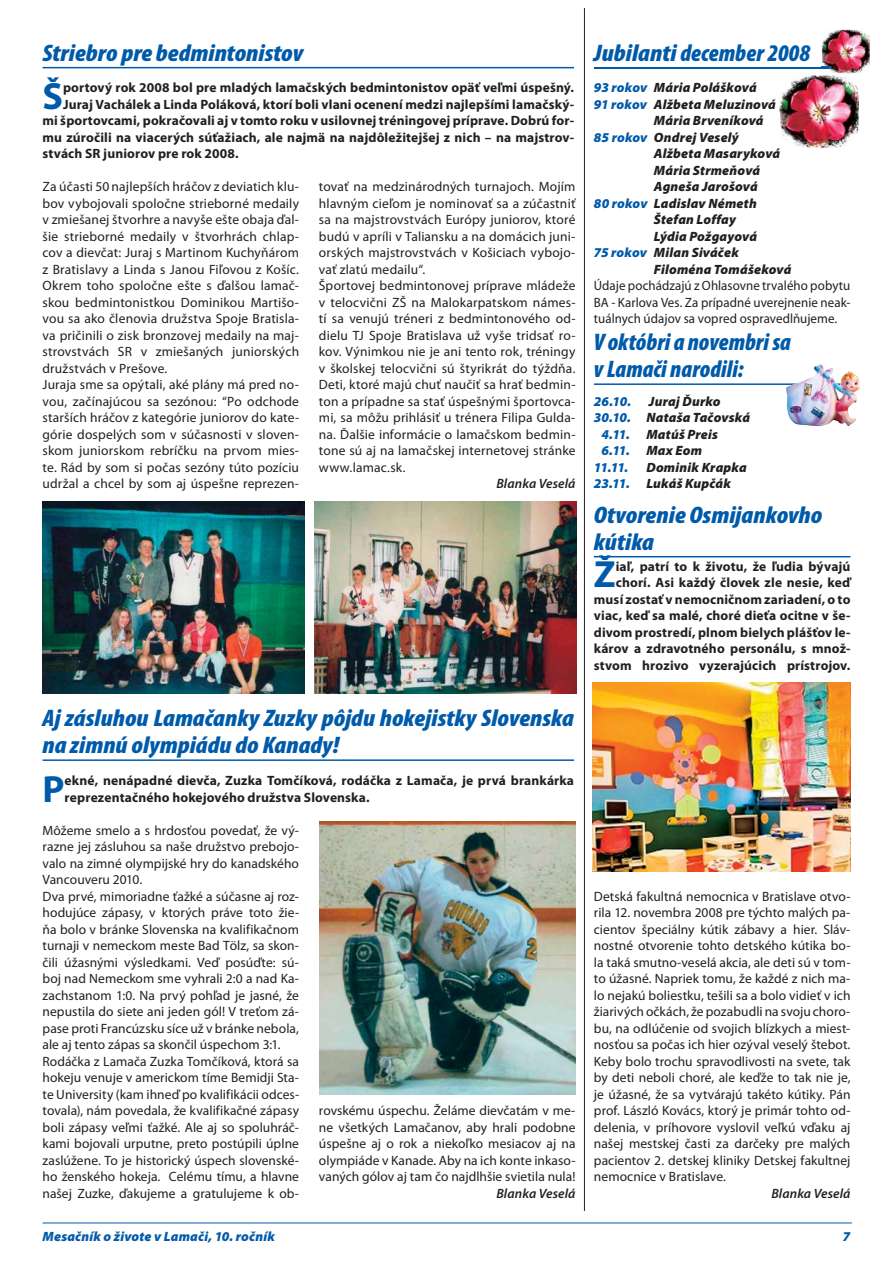
<style>
.page{position:relative;width:893px;height:1263px;background:#fff}
.page>*{position:absolute;margin:0;border:0;box-sizing:border-box;transform-origin:0 0}
.t1{font:700 37.95px "Myriad Pro";color:#005aaa}
.t2{font:italic 900 condensed 24px/27px "Myriad Pro";color:#005aaa;scale:1.1 1}
.t3{font:italic 900 condensed 24px/27px "Myriad Pro";color:#005aaa}
.t4{font:13.5px/16.5px "Myriad Pro";letter-spacing:.01em;color:#231f20}
.t5{font:700 13.5px/16.5px "Myriad Pro";letter-spacing:.01em;color:#231f20;text-align:right}
.t6{font:italic 900 13.5px/16.5px "Myriad Pro";letter-spacing:.01em;color:#231f20}
.t7{font:13.5px/16.5px "Myriad Pro";letter-spacing:.01em;color:#231f20;text-align:justify;scale:.96 1}
.t8{font:italic 900 13.5px "Myriad Pro";letter-spacing:.01em;color:#005aaa}
.t9{font:italic 600 13.5px "Myriad Pro";letter-spacing:.005em;color:#231f20}
.s1{color:#005aaa}
</style>
<div class="page">
<hr style="left:43px;top:1222px;width:809px;height:1px;background:#005aaa">
<hr style="left:584px;top:8px;width:1px;height:1203px;background:#231f20">
<hr style="left:594px;top:67px;width:256px;height:1px;background:#005aaa">
<hr style="left:594px;top:383px;width:256px;height:2px;background:#005aaa">
<hr style="left:594px;top:556px;width:256px;height:1px;background:#005aaa">
<img style="left:786px;top:364px;width:74px;height:62px">
<img style="left:780px;top:76px;width:79px;height:71px">
<img style="left:822px;top:30px;width:48px;height:43px">
<svg style="left:822px;top:67px;width:28px;height:1px"></svg>
<hr style="left:43px;top:67px;width:531px;height:1px;background:#005aaa">
<img style="left:43px;top:502px;width:262px;height:191px">
<img style="left:315px;top:502px;width:262px;height:191px">
<hr style="left:43px;top:759px;width:531px;height:2px;background:#005aaa">
<img style="left:320px;top:822px;width:256px;height:273px">
<img style="left:592px;top:683px;width:258px;height:189px">
<h2 class="t2" style="left:43px;top:41px;width:239px">Striebro pre bedmintonistov</h2>
<h1 class="t1" style="left:43px;top:81px;width:22px">Š</h1>
<p class="t5" style="left:63px;top:81px;width:512px">portový rok 2008 bol pre mladých lamačských bedmintonistov opäť veľmi úspešný.</p>
<p class="t5" style="left:63px;top:97px;width:512px">Juraj Vachálek a Linda Poláková, ktorí boli vlani ocenení medzi najlepšími lamačský-</p>
<p class="t5" style="left:43px;top:114px;width:533px">mi športovcami, pokračovali aj v tomto roku v usilovnej tréningovej príprave. Dobrú for-</p>
<p class="t5" style="left:43px;top:130px;width:533px">mu zúročili na viacerých súťažiach, ale najmä na najdôležitejšej z nich – na majstrov-</p>
<p class="t5" style="left:43px;top:147px;width:198px">stvách SR juniorov pre rok 2008.</p>
<p class="t4" style="left:43px;top:180px;width:258px">Za účasti 50 najlepších hráčov z deviatich klu&shy;bov vybojovali spoločne strieborné medaily v zmiešanej štvorhre a navyše ešte obaja ďal&shy;šie strieborné medaily v štvorhrách chlap&shy;cov a dievčat: Juraj s Martinom Kuchyňárom z Bratislavy a Linda s Janou Fiľovou z Košíc.<br>Okrem toho spoločne ešte s ďalšou lamač&shy;skou bedmintonistkou Dominikou Martišo&shy;vou sa ako členovia družstva Spoje Bratisla&shy;va pričinili o zisk bronzovej medaily na maj&shy;strovstvách SR v zmiešaných juniorských družstvách v Prešove.<br>Juraja sme sa opýtali, aké plány má pred no&shy;vou, začínajúcou sa sezónou: “Po odchode starších hráčov z kategórie juniorov do kate&shy;górie dospelých som v súčasnosti v sloven&shy;skom juniorskom rebríčku na prvom mies&shy;te. Rád by som si počas sezóny túto pozíciu udržal a chcel by som aj úspešne reprezen-</p>
<p class="t4" style="left:319px;top:180px;width:258px">tovať na medzinárodných turnajoch. Mojím hlavným cieľom je nominovať sa a zúčastniť sa na majstrovstvách Európy juniorov, ktoré budú v apríli v Taliansku a na domácich juni&shy;orských majstrovstvách v Košiciach vybojo&shy;vať zlatú medailu“.<br>Športovej bedmintonovej príprave mládeže v telocvični ZŠ na Malokarpatskom námes&shy;tí sa venujú tréneri z bedmintonového od&shy;dielu TJ Spoje Bratislava už vyše tridsať ro&shy;kov. Výnimkou nie je ani tento rok, tréningy v školskej telocvični sú štyrikrát do týždňa.<br>Deti, ktoré majú chuť naučiť sa hrať bedmin&shy;ton a prípadne sa stať úspešnými športovca&shy;mi, sa môžu prihlásiť u trénera Filipa Gulda&shy;na. Ďalšie informácie o lamačskom bedmin&shy;tone sú aj na lamačskej internetovej stránke www.lamac.sk.</p>
<p class="t9" style="left:496px;top:478px;width:81px">Blanka Veselá</p>
<h2 class="t2" style="left:43px;top:707px;width:485px">Aj zásluhou Lamačanky Zuzky pôjdu hokejistky Slovenska na zimnú olympiádu do Kanady!</h2>
<h1 class="t1" style="left:43px;top:774px;width:24px">P</h1>
<p class="t5" style="left:65px;top:774px;width:511px;text-align:left">ekné, nenápadné dievča, Zuzka Tomčíková, rodáčka z Lamača, je prvá brankárka reprezentačného hokejového družstva Slovenska.</p>
<p class="t4" style="left:43px;top:823px;width:258px">Môžeme smelo a s hrdosťou povedať, že vý&shy;razne jej zásluhou sa naše družstvo prebojo&shy;valo na zimné olympijské hry do kanadského Vancouveru 2010.<br>Dva prvé, mimoriadne ťažké a súčasne aj roz&shy;hodujúce zápasy, v ktorých práve toto žie&shy;ňa bolo v bránke Slovenska na kvalifikačnom turnaji v nemeckom meste Bad Tölz, sa skon&shy;čili úžasnými výsledkami. Veď posúďte: sú&shy;boj nad Nemeckom sme vyhrali 2:0 a nad Ka&shy;zachstanom 1:0. Na prvý pohľad je jasné, že nepustila do siete ani jeden gól! V treťom zá&shy;pase proti Francúzsku síce už v bránke nebola, ale aj tento zápas sa skončil úspechom 3:1.<br>Rodáčka z Lamača Zuzka Tomčíková, ktorá sa hokeju venuje v americkom tíme Bemidji Sta&shy;te University (kam ihneď po kvalifikácii odces&shy;tovala), nám povedala, že kvalifikačné zápasy boli zápasy veľmi ťažké. Ale aj so spoluhráč&shy;kami bojovali urputne, preto postúpili úplne zaslúžene. To je historický úspech slovenské&shy;ho ženského hokeja. Celému tímu, a hlavne našej Zuzke, ďakujeme a gratulujeme k ob-</p>
<p class="t4" style="left:319px;top:1104px;width:258px;text-align:justify">rovskému úspechu. Želáme dievčatám v me&shy;ne všetkých Lamačanov, aby hrali podobne úspešne aj o rok a niekoľko mesiacov aj na olympiáde v Kanade. Aby na ich konte inkaso&shy;vaných gólov aj tam čo najdlhšie svietila nula!</p>
<p class="t9" style="left:496px;top:1188px;width:81px">Blanka Veselá</p>
<h2 class="t2" style="left:594px;top:41px;width:198px">Jubilanti december 2008</h2>
<p class="t6" style="left:594px;top:81px;width:164px"><span class="s1">93 rokov</span> Mária Polášková</p>
<p class="t6" style="left:594px;top:97px;width:183px"><span class="s1">91 rokov</span> Alžbeta Meluzinová</p>
<p class="t6" style="left:654px;top:114px;width:111px">Mária Brveníková</p>
<p class="t6" style="left:594px;top:130px;width:147px"><span class="s1">85 rokov</span> Ondrej Veselý</p>
<p class="t6" style="left:654px;top:147px;width:128px">Alžbeta Masaryková</p>
<p class="t6" style="left:654px;top:163px;width:108px">Mária Strmeňová</p>
<p class="t6" style="left:654px;top:180px;width:105px">Agneša Jarošová</p>
<p class="t6" style="left:594px;top:196px;width:164px"><span class="s1">80 rokov</span> Ladislav Németh</p>
<p class="t6" style="left:654px;top:213px;width:84px">Štefan Loffay</p>
<p class="t6" style="left:654px;top:229px;width:105px">Lýdia Požgayová</p>
<p class="t6" style="left:594px;top:246px;width:147px"><span class="s1">75 rokov</span> Milan Siváček</p>
<p class="t6" style="left:654px;top:262px;width:139px">Filoména Tomášeková</p>
<p class="t7" style="left:594px;top:279px;width:269px">Údaje pochádzajú z Ohlasovne trvalého pobytu BA - Karlova Ves. Za prípadné uverejnenie neak&shy;tuálnych údajov sa vopred ospravedlňujeme.</p>
<h2 class="t3" style="left:594px;top:331px;width:199px">V októbri a novembri sa v Lamači narodili:</h2>
<p class="t8" style="left:594px;top:396px;width:39px">26.10.</p>
<p class="t6" style="left:649px;top:394px;width:73px">Juraj Ďurko</p>
<p class="t6" style="left:594px;top:411px;width:158px"><span class="s1">30.10.</span> Nataša Tačovská</p>
<p class="t6" style="left:601px;top:427px;width:118px"><span class="s1">4.11.</span> Matúš Preis</p>
<p class="t6" style="left:601px;top:444px;width:102px"><span class="s1">6.11.</span> Max Eom</p>
<p class="t8" style="left:594px;top:462px;width:36px">11.11.</p>
<p class="t6" style="left:594px;top:460px;width:154px;text-indent:52px">Dominik Krapka<br><span class="s1">23.11.</span> Lukáš Kupčák</p>
<h2 class="t2" style="left:594px;top:503px;width:209px">Otvorenie Osmijankovho kútika</h2>
<h1 class="t1" style="left:594px;top:560px;width:23px">Ž</h1>
<p class="t5" style="left:594px;top:559px;width:258px">iaľ, patrí to k životu, že ľudia bývajú chorí. Asi každý človek zle nesie, keď musí zostať v nemocničnom zariadení, o to viac, keď sa malé, choré dieťa ocitne v še&shy;divom prostredí, plnom bielych plášťov le&shy;károv a zdravotného personálu, s množ&shy;stvom hrozivo vyzerajúcich prístrojov.</p>
<p class="t4" style="left:594px;top:889px;width:258px;text-align:justify">Detská fakultná nemocnica v Bratislave otvo&shy;rila 12. novembra 2008 pre týchto malých pa&shy;cientov špeciálny kútik zábavy a hier. Sláv&shy;nostné otvorenie tohto detského kútika bo&shy;la taká smutno-veselá akcia, ale deti sú v tom&shy;to úžasné. Napriek tomu, že každé z nich ma&shy;lo nejakú boliestku, tešili sa a bolo vidieť v ich žiarivých očkách, že pozabudli na svoju choro&shy;bu, na odlúčenie od svojich blízkych a miest&shy;nosťou sa počas ich hier ozýval veselý štebot.<br>Keby bolo trochu spravodlivosti na svete, tak by deti neboli choré, ale keďže to tak nie je, je úžasné, že sa vytvárajú takéto kútiky. Pán prof. László Kovács, ktorý je primár tohto od&shy;delenia, v príhovore vyslovil veľkú vďaku aj našej mestskej časti za darčeky pre malých pacientov 2. detskej kliniky Detskej fakultnej nemocnice v Bratislave.</p>
<p class="t9" style="left:771px;top:1188px;width:81px">Blanka Veselá</p>
<p class="t8" style="left:43px;top:1231px;width:234px">Mesačník o živote v Lamači, 10. ročník</p>
<p class="t8" style="left:843px;top:1231px;width:9px">7</p>
</div>
